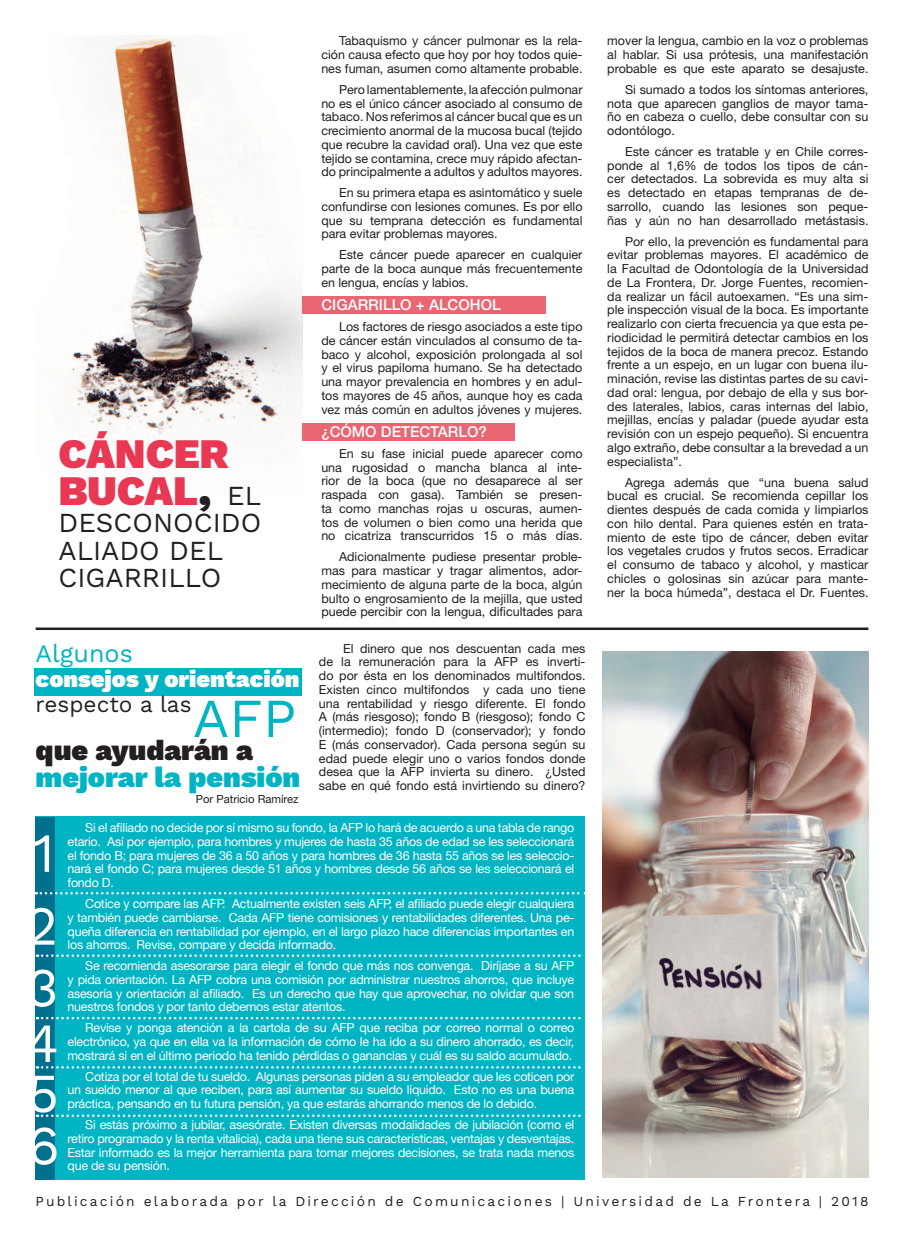
<style>
.page{position:relative;width:904px;height:1241px;background:#fff}
.page>*{position:absolute;margin:0;border:0;box-sizing:border-box;transform-origin:0 0}
.t1{font:55px/51.1px "Work Sans";color:#fff}
.t2{font:55px "Work Sans";color:#00b4c3}
.t3{font:900 41.25px/36.2px "Work Sans";color:#e83854}
.t4{font:900 28.75px "Work Sans";color:#00b4c3}
.t5{font:900 28.75px "Work Sans";color:#231f20}
.t6{font:27.5px/27.5px "Work Sans";color:#231f20}
.t7{font:25px "Work Sans";color:#00b4c3}
.t8{font:900 23.75px "Work Sans";color:#fff}
.t9{font:22.5px "Work Sans";color:#231f20}
.t10{font:500 15px "Helvetica Neue";color:#fff}
.t11{font:13.75px "Work Sans";letter-spacing:.16em;color:#231f20}
.t12{font:12.5px/13.8px "Helvetica Neue";color:#231f20;text-align:justify}
.t13{font:12.5px/13.8px "Helvetica Neue";letter-spacing:-.02em;color:#fff;text-align:justify}
.t14{font:11.25px "Helvetica Neue";color:#231f20}
.s1{color:#231f20}
.s2{font-weight:400;font-size:27.5px;color:#231f20}
</style>
<div class="page">
<img style="left:69px;top:36px;width:233px;height:419px">
<div style="left:36px;top:816px;width:549px;height:363px;background:#00b4c3"></div>
<div style="left:35px;top:816px;width:20px;height:363px;background:#00708f"></div>
<div style="left:35px;top:668px;width:267px;height:27px;background:#00b4c3"></div>
<hr style="left:36px;top:627px;width:832px;height:3px;background:#231f20">
<div style="left:302px;top:296px;width:244px;height:17px;background:#eb6673"></div>
<div style="left:302px;top:423px;width:212px;height:17px;background:#eb6673"></div>
<svg style="left:36px;top:892px;width:549px;height:2px"></svg>
<svg style="left:37px;top:954px;width:544px;height:2px"></svg>
<svg style="left:37px;top:1016px;width:544px;height:3px"></svg>
<svg style="left:37px;top:1066px;width:544px;height:2px"></svg>
<svg style="left:37px;top:1114px;width:544px;height:2px"></svg>
<img style="left:602px;top:651px;width:266px;height:526px">
<h2 class="t3" style="left:59px;top:438px;width:204px">CÁNCER<br>BUCAL<span class="s1">,</span> <span class="s2">EL</span></h2>
<h3 class="t6" style="left:59px;top:510px;width:204px">DESCONOCIDO<br>ALIADO DEL<br>CIGARRILLO</h3>
<p class="t12" style="left:321px;top:34px;width:263px;text-indent:18px">Tabaquismo y cáncer pulmonar es la rela&shy;ción causa efecto que hoy por hoy todos quie&shy;nes fuman, asumen como altamente probable.</p>
<p class="t12" style="left:321px;top:82px;width:263px;text-indent:18px">Pero lamentablemente, la afección pulmonar no es el único cáncer asociado al consumo de tabaco. Nos referimos al cáncer bucal que es un crecimiento anormal de la mucosa bucal (tejido que recubre la cavidad oral). Una vez que este tejido se contamina, crece muy rápido afectan&shy;do principalmente a adultos y adultos mayores.</p>
<p class="t12" style="left:321px;top:186px;width:263px;text-indent:18px">En su primera etapa es asintomático y suele confundirse con lesiones comunes. Es por ello que su temprana detección es fundamental para evitar problemas mayores.</p>
<p class="t12" style="left:321px;top:248px;width:263px;text-indent:18px">Este cáncer puede aparecer en cualquier parte de la boca aunque más frecuentemente en lengua, encías y labios.</p>
<p class="t10" style="left:321px;top:296px;width:181px">CIGARRILLO + ALCOHOL</p>
<p class="t12" style="left:321px;top:319px;width:263px;text-indent:18px">Los factores de riesgo asociados a este tipo de cáncer están vinculados al consumo de ta&shy;baco y alcohol, exposición prolongada al sol y el virus papiloma humano. Se ha detectado una mayor prevalencia en hombres y en adul&shy;tos mayores de 45 años, aunque hoy es cada vez más común en adultos jóvenes y mujeres.</p>
<p class="t10" style="left:321px;top:422px;width:167px">¿CÓMO DETECTARLO?</p>
<p class="t12" style="left:321px;top:446px;width:263px;text-indent:18px">En su fase inicial puede aparecer como una rugosidad o mancha blanca al inte&shy;rior de la boca (que no desaparece al ser raspada con gasa). También se presen&shy;ta como manchas rojas u oscuras, aumen&shy;tos de volumen o bien como una herida que no cicatriza transcurridos 15 o más días.</p>
<p class="t12" style="left:321px;top:549px;width:263px;text-indent:18px">Adicionalmente pudiese presentar proble&shy;mas para masticar y tragar alimentos, ador&shy;mecimiento de alguna parte de la boca, algún bulto o engrosamiento de la mejilla, que usted puede percibir con la lengua, dificultades para</p>
<p class="t12" style="left:319px;top:641px;width:268px;text-indent:24px">El dinero que nos descuentan cada mes de la remuneración para la AFP es inverti&shy;do por ésta en los denominados multifondos.<br>Existen cinco multifondos y cada uno tiene una rentabilidad y riesgo diferente. El fondo A (más riesgoso); fondo B (riesgoso); fondo C (intermedio); fondo D (conservador); y fondo E (más conservador). Cada persona según su edad puede elegir uno o varios fondos donde desea que la AFP invierta su dinero. ¿Usted sabe en qué fondo está invirtiendo su dinero?</p>
<h3 class="t7" style="left:36px;top:639px;width:99px">Algunos</h3>
<h3 class="t8" style="left:36px;top:665px;width:265px">consejos y orientación</h3>
<h3 class="t9" style="left:36px;top:691px;width:157px">respecto a las</h3>
<h3 class="t5" style="left:36px;top:733px;width:219px">que ayudarán a</h3>
<h3 class="t4" style="left:36px;top:761px;width:266px">mejorar la pensión</h3>
<h1 class="t2" style="left:193px;top:685px;width:105px">AFP</h1>
<p class="t14" style="left:196px;top:792px;width:104px">Por Patricio Ramírez</p>
<p class="t13" style="left:68px;top:820px;width:508px;text-indent:18px">Si el afiliado no decide por sí mismo su fondo, la AFP lo hará de acuerdo a una tabla de rango etario. Así por ejemplo, para hombres y mujeres de hasta 35 años de edad se les seleccionará el fondo B; para mujeres de 36 a 50 años y para hombres de 36 hasta 55 años se les seleccio&shy;nará el fondo C; para mujeres desde 51 años y hombres desde 56 años se les seleccionará el fondo D.</p>
<p class="t13" style="left:68px;top:896px;width:508px;text-indent:18px">Cotice y compare las AFP. Actualmente existen seis AFP, el afiliado puede elegir cualquiera y también puede cambiarse. Cada AFP tiene comisiones y rentabilidades diferentes. Una pe&shy;queña diferencia en rentabilidad por ejemplo, en el largo plazo hace diferencias importantes en los ahorros. Revise, compare y decida informado.</p>
<p class="t13" style="left:68px;top:958px;width:508px;text-indent:18px">Se recomienda asesorarse para elegir el fondo que más nos convenga. Diríjase a su AFP y pida orientación. La AFP cobra una comisión por administrar nuestros ahorros, que incluye asesoría y orientación al afiliado. Es un derecho que hay que aprovechar, no olvidar que son nuestros fondos y por tanto debemos estar atentos.</p>
<p class="t13" style="left:68px;top:1020px;width:508px;text-indent:18px">Revise y ponga atención a la cartola de su AFP que reciba por correo normal o correo electrónico, ya que en ella va la información de cómo le ha ido a su dinero ahorrado, es decir, mostrará si en el último periodo ha tenido pérdidas o ganancias y cuál es su saldo acumulado.</p>
<p class="t13" style="left:68px;top:1068px;width:508px;text-indent:18px">Cotiza por el total de tu sueldo. Algunas personas piden a su empleador que les coticen por un sueldo menor al que reciben, para así aumentar su sueldo líquido. Esto no es una buena práctica, pensando en tu futura pensión, ya que estarás ahorrando menos de lo debido.</p>
<p class="t13" style="left:68px;top:1117px;width:508px;text-indent:18px">Si estás próximo a jubilar, asesórate. Existen diversas modalidades de jubilación (como el retiro programado y la renta vitalicia), cada una tiene sus características, ventajas y desventajas.<br>Estar informado es la mejor herramienta para tomar mejores decisiones, se trata nada menos que de su pensión.</p>
<h1 class="t1" style="left:26px;top:819px;width:34px;line-height:72.8px">1<br>2</h1>
<h1 class="t1" style="left:27px;top:964px;width:34px">3</h1>
<h1 class="t1" style="left:25px;top:1019px;width:36px;text-align:justify">4<br>5<br>6</h1>
<p class="t12" style="left:607px;top:34px;width:263px">mover la lengua, cambio en la voz o problemas al hablar. Si usa prótesis, una manifestación probable es que este aparato se desajuste.</p>
<p class="t12" style="left:607px;top:82px;width:263px;text-indent:18px">Si sumado a todos los síntomas anteriores, nota que aparecen ganglios de mayor tama&shy;ño en cabeza o cuello, debe consultar con su odontólogo.</p>
<p class="t12" style="left:607px;top:144px;width:263px;text-indent:18px">Este cáncer es tratable y en Chile corres&shy;ponde al 1,6% de todos los tipos de cán&shy;cer detectados. La sobrevida es muy alta si es detectado en etapas tempranas de de&shy;sarrollo, cuando las lesiones son peque&shy;ñas y aún no han desarrollado metástasis.</p>
<p class="t12" style="left:607px;top:234px;width:263px;text-indent:18px">Por ello, la prevención es fundamental para evitar problemas mayores. El académico de la Facultad de Odontología de la Universidad de La Frontera, Dr. Jorge Fuentes, recomien&shy;da realizar un fácil autoexamen. “Es una sim&shy;ple inspección visual de la boca. Es importante realizarlo con cierta frecuencia ya que esta pe&shy;riodicidad le permitirá detectar cambios en los tejidos de la boca de manera precoz. Estando frente a un espejo, en un lugar con buena ilu&shy;minación, revise las distintas partes de su cavi&shy;dad oral: lengua, por debajo de ella y sus bor&shy;des laterales, labios, caras internas del labio, mejillas, encías y paladar (puede ayudar esta revisión con un espejo pequeño). Si encuentra algo extraño, debe consultar a la brevedad a un especialista”.</p>
<p class="t12" style="left:607px;top:475px;width:263px;text-indent:18px">Agrega además que “una buena salud bucal es crucial. Se recomienda cepillar los dientes después de cada comida y limpiarlos con hilo dental. Para quienes estén en trata&shy;miento de este tipo de cáncer, deben evitar los vegetales crudos y frutos secos. Erradicar el consumo de tabaco y alcohol, y masticar chicles o golosinas sin azúcar para mante&shy;ner la boca húmeda”, destaca el Dr. Fuentes.</p>
<p class="t11" style="left:35px;top:1192px;width:834px">Publicación elaborada por la Dirección de Comunicaciones | Universidad de La Frontera | 2018</p>
</div>
